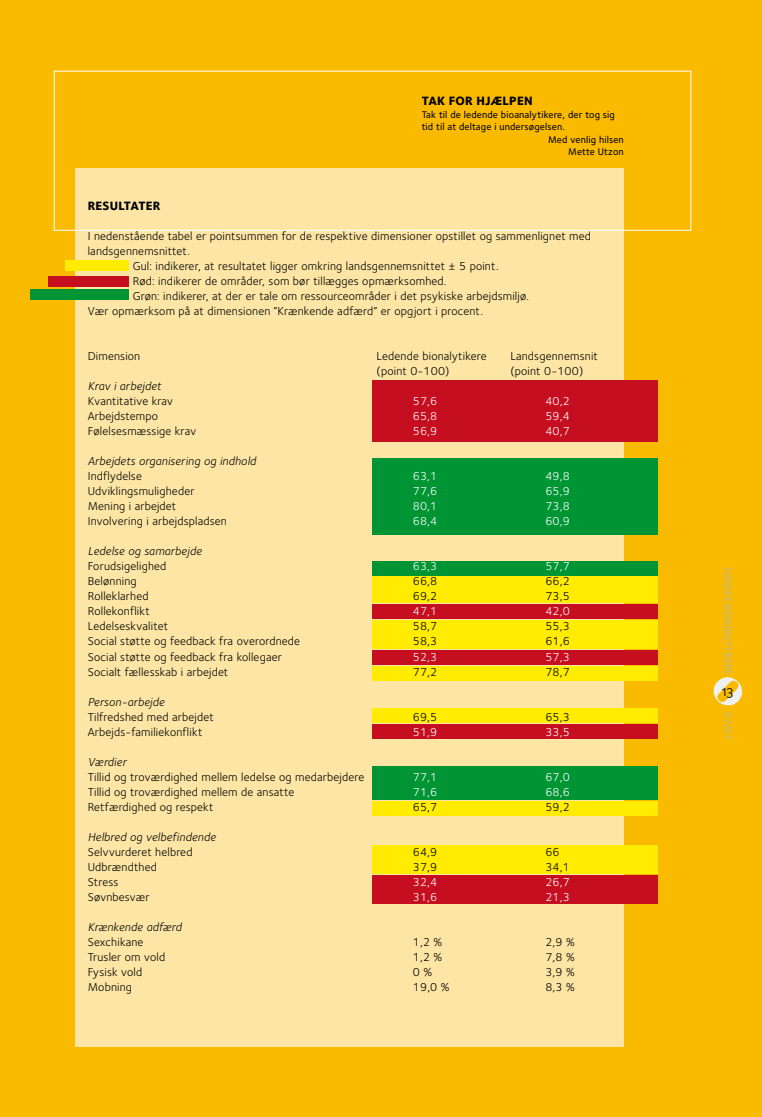
<style>
.page{position:relative;width:762px;height:1117px;background:#fff}
.page>*{position:absolute;margin:0;border:0;box-sizing:border-box;transform-origin:0 0}
.t1{font:15px "Foundry Sterling Book Expert";color:#000}
.t2{font:800 12.5px "Foundry Sterling";letter-spacing:.015em;color:#000}
.t3{font:11.88px "Foundry Sterling";letter-spacing:.015em;color:#000}
.t4{font:italic 11.88px "Foundry Sterling";letter-spacing:.015em;color:#000}
.t5{font:11.88px "Foundry Sterling";letter-spacing:.015em;color:#fff}
.t6{font:500 10px "Foundry Sterling";letter-spacing:.015em;color:#000}
.t7{font:10px "Foundry Sterling";color:#aebab1}
</style>
<div class="page">
<div style="left:0;top:0;width:762px;height:1116px;background:#faba00"></div>
<div style="left:75px;top:168px;width:549px;height:878px;background:#fde6a5"></div>
<div style="left:66px;top:260px;width:63px;height:11px;background:#ffec00"></div>
<div style="left:49px;top:276px;width:80px;height:10px;background:#c50e1f"></div>
<div style="left:30px;top:289px;width:99px;height:11px;background:#009534"></div>
<div style="left:372px;top:380px;width:286px;height:62px;background:#c50e1f"></div>
<div style="left:372px;top:458px;width:286px;height:76px;background:#009534"></div>
<div style="left:372px;top:576px;width:286px;height:26px;background:#ffec00"></div>
<div style="left:372px;top:604px;width:286px;height:14px;background:#c50e1f"></div>
<div style="left:372px;top:619px;width:286px;height:29px;background:#ffec00"></div>
<div style="left:372px;top:650px;width:286px;height:14px;background:#c50e1f"></div>
<div style="left:372px;top:666px;width:286px;height:14px;background:#ffec00"></div>
<div style="left:372px;top:707px;width:286px;height:15px;background:#ffec00"></div>
<div style="left:372px;top:723px;width:286px;height:15px;background:#c50e1f"></div>
<div style="left:372px;top:765px;width:286px;height:34px;background:#009534"></div>
<div style="left:372px;top:800px;width:286px;height:15px;background:#ffec00"></div>
<div style="left:372px;top:844px;width:286px;height:29px;background:#ffec00"></div>
<div style="left:372px;top:875px;width:286px;height:29px;background:#c50e1f"></div>
<div style="left:372px;top:561px;width:286px;height:15px;background:#009534"></div>
<img style="left:713px;top:677px;width:30px;height:29px">
<p class="t2" style="left:422px;top:93px;width:112px">TAK FOR HJÆLPEN</p>
<p class="t6" style="left:422px;top:108px;width:195px">Tak til de ledende bioanalytikere, der tog sig</p>
<p class="t6" style="left:422px;top:121px;width:144px">tid til at deltage i undersøgelsen.</p>
<p class="t6" style="left:548px;top:133px;width:77px">Med venlig hilsen</p>
<p class="t6" style="left:568px;top:146px;width:57px">Mette Utzon</p>
<p class="t2" style="left:88px;top:198px;width:74px">RESULTATER</p>
<p class="t3" style="left:88px;top:229px;width:505px">I nedenstående tabel er pointsummen for de respektive dimensioner opstillet og sammenlignet med</p>
<p class="t3" style="left:88px;top:244px;width:104px">landsgennemsnittet.</p>
<p class="t3" style="left:133px;top:259px;width:367px">Gul: indikerer, at resultatet ligger omkring landsgennemsnittet ± 5 point.</p>
<p class="t3" style="left:91px;top:274px;width:25px">R</p>
<p class="t3" style="left:139px;top:274px;width:308px">ød: indikerer de områder, som bør tillægges opmærksomhed.</p>
<p class="t3" style="left:133px;top:289px;width:398px">Grøn: indikerer, at der er tale om ressourceområder i det psykiske arbejdsmiljø.</p>
<p class="t3" style="left:88px;top:304px;width:397px">Vær opmærksom på at dimensionen ”Krænkende adfærd” er opgjort i procent.</p>
<p class="t3" style="left:88px;top:349px;width:54px">Dimension</p>
<p class="t3" style="left:377px;top:349px;width:126px">Ledende bionalytikere L</p>
<p class="t3" style="left:516px;top:349px;width:83px">andsgennemsnit</p>
<p class="t3" style="left:377px;top:364px;width:74px">(point 0-100)</p>
<p class="t3" style="left:510px;top:364px;width:74px">(point 0-100)</p>
<p class="t4" style="left:88px;top:379px;width:75px">Krav i arbejdet</p>
<p class="t3" style="left:88px;top:394px;width:87px">Kvantitative krav</p>
<p class="t5" style="left:413px;top:394px;width:26px">57,6</p>
<p class="t5" style="left:545px;top:394px;width:26px">40,2</p>
<p class="t3" style="left:88px;top:409px;width:72px">Arbejdstempo</p>
<p class="t5" style="left:413px;top:409px;width:26px">65,8</p>
<p class="t5" style="left:545px;top:409px;width:26px">59,4</p>
<p class="t3" style="left:88px;top:424px;width:110px">Følelsesmæssige krav</p>
<p class="t5" style="left:413px;top:424px;width:26px">56,9</p>
<p class="t5" style="left:545px;top:424px;width:26px">40,7</p>
<p class="t4" style="left:88px;top:454px;width:170px">Arbejdets organisering og indhold</p>
<p class="t3" style="left:88px;top:469px;width:56px">I ndflydelse</p>
<p class="t5" style="left:413px;top:469px;width:26px">63,1</p>
<p class="t5" style="left:545px;top:469px;width:26px">49,8</p>
<p class="t3" style="left:88px;top:484px;width:108px">Udviklingsmuligheder</p>
<p class="t5" style="left:413px;top:484px;width:26px">77,6</p>
<p class="t5" style="left:545px;top:484px;width:26px">65,9</p>
<p class="t3" style="left:88px;top:499px;width:90px">Mening i arbejdet</p>
<p class="t5" style="left:413px;top:499px;width:26px">80,1</p>
<p class="t5" style="left:545px;top:499px;width:26px">73,8</p>
<p class="t3" style="left:88px;top:514px;width:141px">I nvolvering i arbejdspladsen</p>
<p class="t5" style="left:413px;top:514px;width:26px">68,4</p>
<p class="t5" style="left:545px;top:514px;width:26px">60,9</p>
<p class="t4" style="left:88px;top:544px;width:115px">Ledelse og samarbejde</p>
<p class="t3" style="left:88px;top:559px;width:80px">Forudsigelighed</p>
<p class="t5" style="left:413px;top:559px;width:26px">63,3</p>
<p class="t5" style="left:545px;top:559px;width:26px">57,7</p>
<p class="t3" style="left:88px;top:574px;width:50px">Belønning</p>
<p class="t3" style="left:413px;top:574px;width:26px">66,8</p>
<p class="t3" style="left:545px;top:574px;width:26px">66,2</p>
<p class="t3" style="left:88px;top:589px;width:62px">Rolleklarhed</p>
<p class="t3" style="left:413px;top:589px;width:26px">69,2</p>
<p class="t3" style="left:545px;top:589px;width:26px">73,5</p>
<p class="t3" style="left:88px;top:604px;width:63px">Rollekonflikt</p>
<p class="t5" style="left:413px;top:604px;width:26px">47,1</p>
<p class="t5" style="left:545px;top:604px;width:26px">42,0</p>
<p class="t3" style="left:88px;top:619px;width:82px">Ledelseskvalitet</p>
<p class="t3" style="left:413px;top:619px;width:26px">58,7</p>
<p class="t3" style="left:545px;top:619px;width:26px">55,3</p>
<p class="t3" style="left:88px;top:634px;width:214px">Social støtte og feedback fra overordnede</p>
<p class="t3" style="left:413px;top:634px;width:26px">58,3</p>
<p class="t3" style="left:545px;top:634px;width:26px">61,6</p>
<p class="t3" style="left:88px;top:649px;width:196px">Social støtte og feedback fra kollegaer</p>
<p class="t5" style="left:413px;top:649px;width:26px">52,3</p>
<p class="t5" style="left:545px;top:649px;width:26px">57,3</p>
<p class="t3" style="left:88px;top:664px;width:142px">Socialt fællesskab i arbejdet</p>
<p class="t3" style="left:413px;top:664px;width:26px">77,2</p>
<p class="t3" style="left:545px;top:664px;width:26px">78,7</p>
<p class="t4" style="left:88px;top:694px;width:78px">Person-arbejde</p>
<p class="t3" style="left:88px;top:709px;width:127px">Tilfredshed med arbejdet</p>
<p class="t3" style="left:413px;top:709px;width:26px">69,5</p>
<p class="t3" style="left:545px;top:709px;width:26px">65,3</p>
<p class="t3" style="left:88px;top:724px;width:116px">Arbejds-familiekonflikt</p>
<p class="t5" style="left:413px;top:724px;width:26px">51,9</p>
<p class="t5" style="left:545px;top:724px;width:26px">33,5</p>
<p class="t4" style="left:88px;top:754px;width:40px">Værdier</p>
<p class="t3" style="left:88px;top:769px;width:278px">Tillid og troværdighed mellem ledelse og medarbejdere</p>
<p class="t5" style="left:413px;top:769px;width:26px">77,1</p>
<p class="t5" style="left:545px;top:769px;width:26px">67,0</p>
<p class="t3" style="left:88px;top:784px;width:208px">Tillid og troværdighed mellem de ansatte</p>
<p class="t5" style="left:413px;top:784px;width:26px">71,6</p>
<p class="t5" style="left:545px;top:784px;width:26px">68,6</p>
<p class="t3" style="left:88px;top:799px;width:127px">Retfærdighed og respekt</p>
<p class="t3" style="left:413px;top:799px;width:26px">65,7</p>
<p class="t3" style="left:545px;top:799px;width:26px">59,2</p>
<p class="t4" style="left:88px;top:829px;width:129px">Helbred og velbefindende</p>
<p class="t3" style="left:88px;top:844px;width:106px">Selvvurderet helbred</p>
<p class="t3" style="left:413px;top:844px;width:26px">64,9</p>
<p class="t3" style="left:545px;top:844px;width:16px">66</p>
<p class="t3" style="left:88px;top:859px;width:71px">Udbrændthed</p>
<p class="t3" style="left:413px;top:859px;width:26px">37,9</p>
<p class="t3" style="left:545px;top:859px;width:26px">34,1</p>
<p class="t3" style="left:88px;top:874px;width:32px">Stress</p>
<p class="t5" style="left:413px;top:874px;width:26px">32,4</p>
<p class="t5" style="left:545px;top:874px;width:26px">26,7</p>
<p class="t3" style="left:88px;top:889px;width:63px">Søvnbesvær</p>
<p class="t5" style="left:413px;top:889px;width:26px">31,6</p>
<p class="t5" style="left:545px;top:889px;width:26px">21,3</p>
<p class="t4" style="left:88px;top:919px;width:95px">Krænkende adfærd</p>
<p class="t3" style="left:88px;top:934px;width:57px">Sexchikane</p>
<p class="t3" style="left:413px;top:934px;width:31px">1,2 %</p>
<p class="t3" style="left:545px;top:934px;width:31px">2,9 %</p>
<p class="t3" style="left:88px;top:949px;width:79px">Trusler om vold</p>
<p class="t3" style="left:413px;top:949px;width:31px">1,2 %</p>
<p class="t3" style="left:545px;top:949px;width:31px">7,8 %</p>
<p class="t3" style="left:88px;top:964px;width:56px">Fysisk vold</p>
<p class="t3" style="left:413px;top:964px;width:21px">0 %</p>
<p class="t3" style="left:545px;top:964px;width:31px">3,9 %</p>
<p class="t3" style="left:88px;top:979px;width:46px">Mobning</p>
<p class="t3" style="left:413px;top:979px;width:38px">19,0 %</p>
<p class="t3" style="left:545px;top:979px;width:31px">8,3 %</p>
<p class="t7" style="left:734px;top:567px;width:108px;rotate:90deg">DANSKE BIOANALYTIKERE</p>
<p class="t7" style="left:734px;top:711px;width:30px;rotate:90deg">07/07</p>
<p class="t1" style="left:722px;top:682px;width:12px">13</p>
</div>
